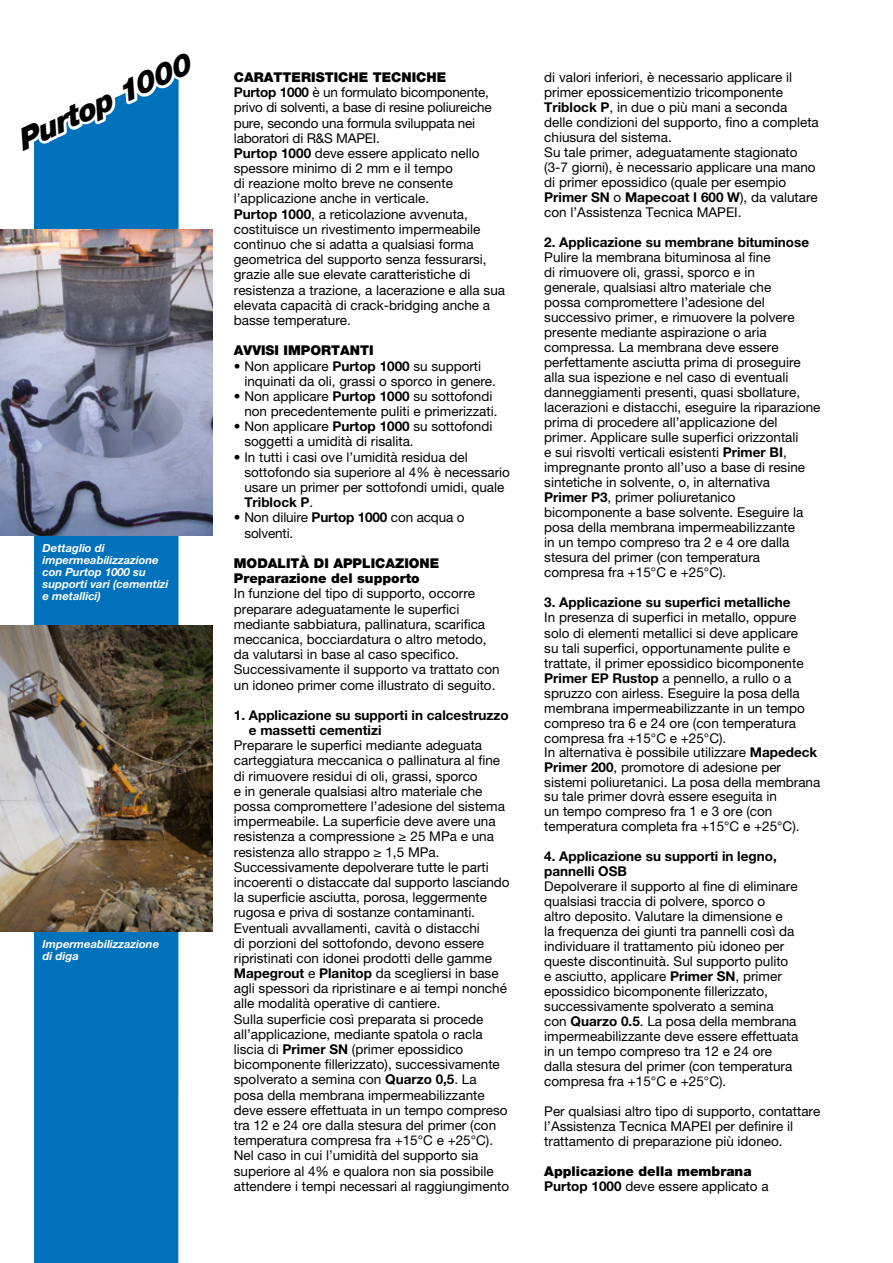
<style>
.page{position:relative;width:893px;height:1263px;background:#fff}
.page>*{position:absolute;margin:0;border:0;box-sizing:border-box;transform-origin:0 0}
.t1{font:italic 900 29.85px "Helvetica Neue LTW1 G";color:#000}
.t2{font:13.5px/15.1px "Helvetica Neue LTW1 G";color:#000}
.t3{font:700 13.5px/15.1px "Helvetica Neue LTW1 G";color:#000}
.t4{font:900 13.5px/15.1px "Helvetica Neue LTW1 G";color:#000}
.t5{font:italic 700 11.25px/12px "Helvetica Neue LTW1 G";color:#fff}
.s1{color:#fff}
.s2{font-weight:900}
.s3{font-weight:700}
.s4{font-weight:400}
</style>
<div class="page">
<div style="left:34px;top:163px;width:145px;height:1100px;background:#0072bb"></div>
<svg style="left:34px;top:73px;width:145px;height:90px"></svg>
<img style="left:0;top:230px;width:213px;height:306px">
<img style="left:0;top:625px;width:213px;height:306px">
<h1 class="t1" style="left:12px;top:125px;width:189px;rotate:-25deg">Purtop 1<span class="s1">000</span></h1>
<p class="t5" style="left:43px;top:542px;width:127px">Dettaglio di impermeabilizzazione con Purtop 1000 su supporti vari (cementizi e metallici)</p>
<p class="t5" style="left:43px;top:938px;width:118px">Impermeabilizzazione di diga</p>
<p class="t2" style="left:234px;top:69px;width:273px"><span class="s2">CARATTERISTICHE TECNICHE<br></span><span class="s3">Purtop 1000</span> è un formulato bicomponente, privo di solventi, a base di resine poliureiche pure, secondo una formula sviluppata nei laboratori di R&amp;S MAPEI.<br><span class="s3">Purtop 1000</span> deve essere applicato nello spessore minimo di 2 mm e il tempo<br>di reazione molto breve ne consente l’applicazione anche in verticale.<br><span class="s3">Purtop 1000</span>, a reticolazione avvenuta, costituisce un rivestimento impermeabile continuo che si adatta a qualsiasi forma geometrica del supporto senza fessurarsi, grazie alle sue elevate caratteristiche di resistenza a trazione, a lacerazione e alla sua elevata capacità di crack-bridging anche a basse temperature.</p>
<p class="t4" style="left:234px;top:343px;width:141px">AVVISI IMPORTANTI</p>
<p class="t2" style="left:244px;top:358px;width:253px;text-indent:-11px">• Non applicare <span class="s3">Purtop 1000</span> su supporti inquinati da oli, grassi o sporco in genere.</p>
<p class="t2" style="left:244px;top:388px;width:255px;text-indent:-11px">• Non applicare <span class="s3">Purtop 1000</span> su sottofondi non precedentemente puliti e primerizzati.</p>
<p class="t2" style="left:244px;top:419px;width:250px;text-indent:-11px">• Non applicare <span class="s3">Purtop 1000</span> su sottofondi soggetti a umidità di risalita.</p>
<p class="t2" style="left:244px;top:449px;width:267px;text-indent:-11px">• In tutti i casi ove l’umidità residua del sottofondo sia superiore al 4% è necessario usare un primer per sottofondi umidi, quale <span class="s3">Triblock P</span>.</p>
<p class="t2" style="left:244px;top:510px;width:222px;text-indent:-11px">• Non diluire <span class="s3">Purtop 1000</span> con acqua o solventi.</p>
<p class="t4" style="left:234px;top:556px;width:207px">MODALITÀ DI APPLICAZIONE<br>Preparazione del supporto</p>
<p class="t2" style="left:234px;top:586px;width:267px">In funzione del tipo di supporto, occorre preparare adeguatamente le superfici mediante sabbiatura, pallinatura, scarifica meccanica, bocciardatura o altro metodo, da valutarsi in base al caso specifico.<br>Successivamente il supporto va trattato con un idoneo primer come illustrato di seguito.</p>
<p class="t3" style="left:249px;top:707px;width:261px;text-indent:-15px">1. Applicazione su supporti in calcestruzzo e massetti cementizi</p>
<p class="t2" style="left:234px;top:738px;width:277px">Preparare le superfici mediante adeguata carteggiatura meccanica o pallinatura al fine di rimuovere residui di oli, grassi, sporco<br>e in generale qualsiasi altro materiale che possa compromettere l’adesione del sistema impermeabile. La superficie deve avere una resistenza a compressione ≥ 25 MPa e una resistenza allo strappo ≥ 1,5 MPa.<br>Successivamente depolverare tutte le parti incoerenti o distaccate dal supporto lasciando la superficie asciutta, porosa, leggermente rugosa e priva di sostanze contaminanti.<br>Eventuali avvallamenti, cavità o distacchi<br>di porzioni del sottofondo, devono essere ripristinati con idonei prodotti delle gamme <span class="s3">Mapegrout</span> e <span class="s3">Planitop</span> da scegliersi in base agli spessori da ripristinare e ai tempi nonché alle modalità operative di cantiere.<br>Sulla superficie così preparata si procede all’applicazione, mediante spatola o racla liscia di <span class="s3">Primer SN</span> (primer epossidico bicomponente fillerizzato), successivamente spolverato a semina con <span class="s3">Quarzo 0,5</span>. La posa della membrana impermeabilizzante deve essere effettuata in un tempo compreso tra 12 e 24 ore dalla stesura del primer (con temperatura compresa fra +15°C e +25°C).<br>Nel caso in cui l’umidità del supporto sia superiore al 4% e qualora non sia possibile attendere i tempi necessari al raggiungimento</p>
<p class="t2" style="left:544px;top:70px;width:276px">di valori inferiori, è necessario applicare il primer epossicementizio tricomponente <span class="s3">Triblock P</span>, in due o più mani a seconda delle condizioni del supporto, fino a completa chiusura del sistema.<br>Su tale primer, adeguatamente stagionato (3-7 giorni), è necessario applicare una mano di primer epossidico (quale per esempio <span class="s3">Primer SN</span> o <span class="s3">Mapecoat I 600 W</span>), da valutare con l’Assistenza Tecnica MAPEI.</p>
<p class="t3" style="left:544px;top:235px;width:266px">2. Applicazione su membrane bituminose</p>
<p class="t2" style="left:544px;top:250px;width:278px">Pulire la membrana bituminosa al fine<br>di rimuovere oli, grassi, sporco e in<br>generale, qualsiasi altro materiale che<br>possa compromettere l’adesione del successivo primer, e rimuovere la polvere presente mediante aspirazione o aria compressa. La membrana deve essere perfettamente asciutta prima di proseguire alla sua ispezione e nel caso di eventuali danneggiamenti presenti, quasi sbollature, lacerazioni e distacchi, eseguire la riparazione prima di procedere all’applicazione del primer. Applicare sulle superfici orizzontali<br>e sui risvolti verticali esistenti <span class="s3">Primer BI</span>, impregnante pronto all’uso a base di resine sintetiche in solvente, o, in alternativa<br><span class="s3">Primer P3</span>, primer poliuretanico bicomponente a base solvente. Eseguire la posa della membrana impermeabilizzante<br>in un tempo compreso tra 2 e 4 ore dalla stesura del primer (con temperatura compresa fra +15°C e +25°C).</p>
<p class="t3" style="left:544px;top:595px;width:248px">3. Applicazione su superfici metalliche</p>
<p class="t2" style="left:544px;top:610px;width:278px">In presenza di superfici in metallo, oppure solo di elementi metallici si deve applicare<br>su tali superfici, opportunamente pulite e trattate, il primer epossidico bicomponente <span class="s3">Primer EP Rustop</span> a pennello, a rullo o a spruzzo con airless. Eseguire la posa della membrana impermeabilizzante in un tempo compreso tra 6 e 24 ore (con temperatura compresa fra +15°C e +25°C).<br>In alternativa è possibile utilizzare <span class="s3">Mapedeck Primer 200</span>, promotore di adesione per sistemi poliuretanici. La posa della membrana su tale primer dovrà essere eseguita in<br>un tempo compreso fra 1 e 3 ore (con temperatura completa fra +15°C e +25°C).</p>
<p class="t3" style="left:544px;top:848px;width:234px">4. Applicazione su supporti in legno, pannelli OSB</p>
<p class="t2" style="left:544px;top:878px;width:256px">Depolverare il supporto al fine di eliminare qualsiasi traccia di polvere, sporco o<br>altro deposito. Valutare la dimensione e<br>la frequenza dei giunti tra pannelli così da individuare il trattamento più idoneo per queste discontinuità. Sul supporto pulito e asciutto, applicare <span class="s3">Primer SN</span>, primer epossidico bicomponente fillerizzato, successivamente spolverato a semina con <span class="s3">Quarzo 0.5</span>. La posa della membrana impermeabilizzante deve essere effettuata in un tempo compreso tra 12 e 24 ore dalla stesura del primer (con temperatura compresa fra +15°C e +25°C).</p>
<p class="t2" style="left:544px;top:1103px;width:278px">Per qualsiasi altro tipo di supporto, contattare l’Assistenza Tecnica MAPEI per definire il trattamento di preparazione più idoneo.</p>
<p class="t4" style="left:544px;top:1163px;width:226px">Applicazione della membrana<br><span class="s3">Purtop 1000</span> <span class="s4">deve essere applicato a</span></p>
</div>
